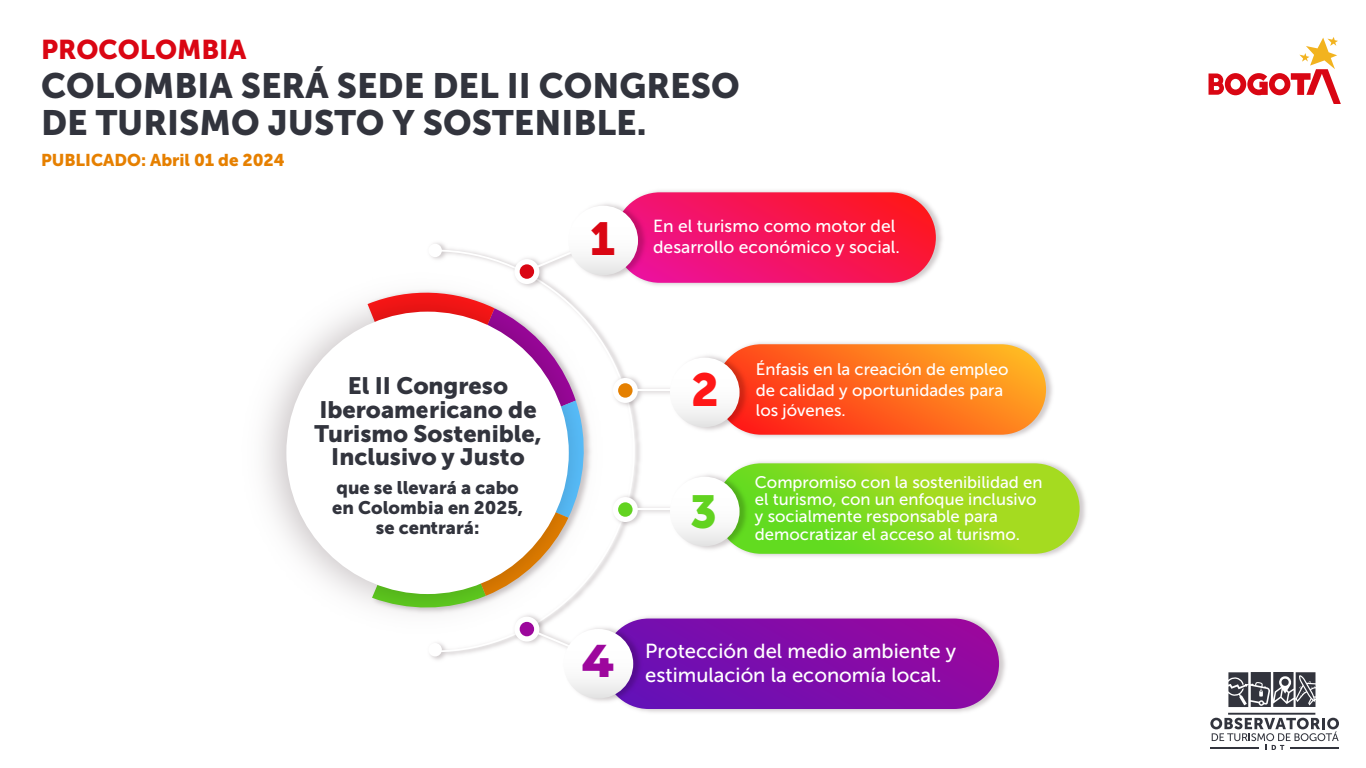
<style>
.page{position:relative;width:1366px;height:768px;background:#fff}
.page>*{position:absolute;margin:0;border:0;box-sizing:border-box;transform-origin:0 0}
.t1{font:46px "Museo Sans 900";color:#da0613}
.t2{font:46px "Museo Sans 900";color:#62d320}
.t3{font:46px "Museo Sans 900";color:#ff1717}
.t4{font:800 46px "Montserrat";color:#9d079d}
.t5{font:35px/37px "Museo Sans 900";color:#32343d}
.t6{font:27px "Museo Sans 900";color:#da0613}
.t7{font:23.6px/23.6px "Museo Sans 900";color:#32343d;text-align:center}
.t8{font:20.3px/24.3px "Museo Sans 500";color:#fff}
.t9{font:18.1px/20.1px "Museo Sans 900";color:#32343d;text-align:center}
.t10{font:17.5px/21px "Museo Sans 500";color:#fff}
.t11{font:17px "Museo Sans 900";color:#e68000}
.t12{font:16.7px/17.3px "Museo Sans 500";color:#fff}
</style>
<div class="page">
<img style="left:263px;top:290px;width:162px;height:324px">
<div style="left:286px;top:312px;width:283px;height:282px;background:#fff;border-radius:50%"></div>
<img style="left:425px;top:242px;width:216px;height:418px">
<svg style="left:433px;top:250px;width:202px;height:402px"></svg>
<div style="left:428px;top:244px;width:14px;height:13px;background:#fff;border-radius:50%"></div>
<div style="left:428px;top:643px;width:14px;height:13px;background:#fff;border-radius:50%"></div>
<img style="left:613px;top:190px;width:330px;height:101px">
<svg style="left:615px;top:192px;width:321px;height:91px;background:#f51557"></svg>
<img style="left:511px;top:242px;width:102px;height:51px">
<svg style="left:524px;top:242px;width:43px;height:31px"></svg>
<div style="left:514px;top:259px;width:25px;height:25px;background:#fff;border-radius:50%"></div>
<div style="left:520px;top:264px;width:14px;height:15px;background:#d90613;border-radius:50%"></div>
<img style="left:567px;top:200px;width:84px;height:84px">
<div style="left:568px;top:206px;width:70px;height:69px;background:linear-gradient(to bottom,#fff,#ececec);border-radius:35px"></div>
<img style="left:752px;top:461px;width:334px;height:96px">
<svg style="left:736px;top:463px;width:344px;height:91px;background:#8fdb27"></svg>
<img style="left:609px;top:492px;width:60px;height:39px">
<hr style="left:622px;top:508px;width:79px;height:2px;background:#fff">
<div style="left:613px;top:497px;width:25px;height:25px;background:#fff;border-radius:50%"></div>
<div style="left:618px;top:502px;width:15px;height:15px;background:#62d320;border-radius:50%"></div>
<img style="left:669px;top:471px;width:83px;height:84px">
<div style="left:670px;top:477px;width:70px;height:69px;background:linear-gradient(to bottom,#fff,#ececeb);border-radius:35px"></div>
<img style="left:737px;top:342px;width:316px;height:96px">
<svg style="left:716px;top:344px;width:330px;height:91px;background:#fe6e1d"></svg>
<img style="left:609px;top:372px;width:60px;height:39px">
<hr style="left:622px;top:389px;width:79px;height:2px;background:#fff">
<div style="left:613px;top:378px;width:25px;height:25px;background:#fff;border-radius:50%"></div>
<div style="left:618px;top:383px;width:15px;height:15px;background:#e58000;border-radius:50%"></div>
<img style="left:669px;top:352px;width:83px;height:84px">
<div style="left:670px;top:358px;width:70px;height:69px;background:linear-gradient(to bottom,#fff,#ecebeb);border-radius:35px"></div>
<img style="left:614px;top:613px;width:392px;height:100px">
<div style="left:603px;top:619px;width:396px;height:90px;background:linear-gradient(to right,#6811b6,#96089f);border-radius:45px"></div>
<img style="left:511px;top:611px;width:103px;height:49px">
<svg style="left:523px;top:626px;width:39px;height:34px"></svg>
<div style="left:514px;top:617px;width:25px;height:25px;background:#fff;border-radius:50%"></div>
<div style="left:520px;top:622px;width:14px;height:14px;background:#9c079c;border-radius:50%"></div>
<img style="left:562px;top:623px;width:84px;height:84px">
<div style="left:564px;top:629px;width:69px;height:70px;background:linear-gradient(to bottom,#fff,#ebebeb);border-radius:35px"></div>
<svg style="left:1209px;top:37px;width:132px;height:67px"></svg>
<svg style="left:1210px;top:713px;width:129px;height:37px"></svg>
<svg style="left:1228px;top:672px;width:88px;height:35px;background:#6c6e74"></svg>
<h3 class="t6" style="left:41px;top:35px;width:207px">PROCOLOMBIA</h3>
<h2 class="t5" style="left:41px;top:67px;width:700px">COLOMBIA SERÁ SEDE DEL II CONGRESO<br>DE TURISMO JUSTO Y SOSTENIBLE.</h2>
<p class="t11" style="left:41px;top:151px;width:245px">PUBLICADO: Abril 01 de 2024</p>
<h3 class="t7" style="left:314px;top:374px;width:229px">El II Congreso<br>Iberoamericano de<br>Turismo Sostenible,<br>Inclusivo y Justo</h3>
<p class="t9" style="left:332px;top:477px;width:192px">que se llevará a cabo en Colombia en 2025, se centrará:</p>
<h1 class="t1" style="left:590px;top:213px;width:27px">1</h1>
<p class="t10" style="left:653px;top:216px;width:248px">En el turismo como motor del desarrollo económico y social.</p>
<h1 class="t3" style="left:691px;top:364px;width:29px">2</h1>
<h1 class="t2" style="left:690px;top:485px;width:29px">3</h1>
<p class="t12" style="left:756px;top:360px;width:254px;line-height:20.1px">Énfasis en la creación de empleo de calidad y oportunidades para los jóvenes.</p>
<p class="t12" style="left:755px;top:473px;width:289px">Compromiso con la sostenibilidad en el turismo, con un enfoque inclusivo y socialmente responsable para democratizar el acceso al turismo.</p>
<h1 class="t4" style="left:582px;top:630px;width:34px">4</h1>
<p class="t8" style="left:645px;top:638px;width:313px">Protección del medio ambiente y estimulación la economía local.</p>
</div>
